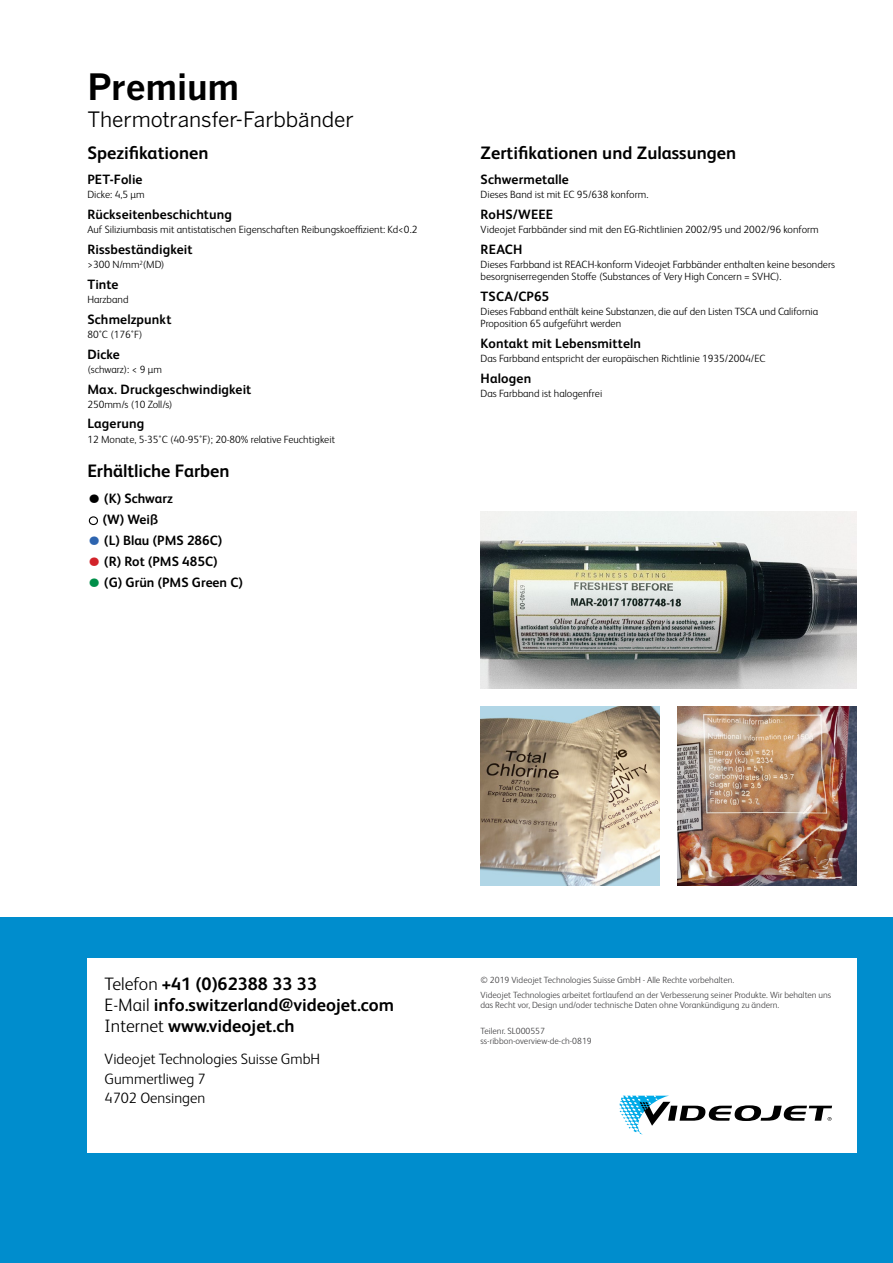
<style>
.page{position:relative;width:893px;height:1263px;background:#fff}
.page>*{position:absolute;margin:0;border:0;box-sizing:border-box;transform-origin:0 0}
.t1{font:700 36px "Benton Gothic";letter-spacing:-.005em;color:#000}
.t2{font:21px "Benton Gothic";letter-spacing:-.005em;color:#000}
.t3{font:700 18px/21px "FS Albert Pro";color:#000}
.t4{font:300 15px/19.5px "FS Albert Pro";color:#000}
.t5{font:700 13.5px "FS Albert Pro";letter-spacing:.005em;color:#000}
.t6{font:300 10.5px/12px "FS Albert Pro";color:#000}
.t7{font:300 9px/14.7px "FS Albert Pro";color:#414042}
.s1{font-size:27px}
.s2{font-size:24px;color:#fff}
.s3{font-size:27px;color:#2d64af}
.s4{font-size:27px;color:#d2232a}
.s5{font-size:27px;color:#008f49}
.s6{font-weight:300}
</style>
<div class="page">
<div style="left:89px;top:516px;width:9px;height:9px;border:1px solid #000;border-radius:50%"></div>
<div style="left:0;top:918px;width:893px;height:345px;background:#008dcd"></div>
<div style="left:87px;top:959px;width:769px;height:194px;background:#fff"></div>
<svg style="left:619px;top:1096px;width:213px;height:38px"></svg>
<img style="left:480px;top:706px;width:180px;height:179px">
<img style="left:677px;top:706px;width:179px;height:179px">
<img style="left:481px;top:512px;width:375px;height:177px">
<h1 class="t1" style="left:87px;top:66px;width:154px">Premium</h1>
<h2 class="t2" style="left:87px;top:107px;width:268px">Thermotransfer-Farbbänder</h2>
<h3 class="t3" style="left:87px;top:142px;width:123px">Spezifikationen</h3>
<p class="t5" style="left:87px;top:170px;width:57px">PET-Folie</p>
<p class="t6" style="left:87px;top:188px;width:59px">Dicke: 4,5 μm</p>
<p class="t5" style="left:87px;top:205px;width:146px">Rückseitenbeschichtung</p>
<p class="t6" style="left:87px;top:223px;width:331px">Auf Siliziumbasis mit antistatischen Eigenschaften Reibungskoeffizient: Kd&lt;0.2</p>
<p class="t5" style="left:87px;top:240px;width:107px">Rissbeständigkeit</p>
<p class="t6" style="left:87px;top:258px;width:79px">&gt;300 N/mm<sup>2</sup>(MD)</p>
<p class="t5" style="left:87px;top:275px;width:33px">Tinte</p>
<p class="t6" style="left:87px;top:293px;width:43px">Harzband</p>
<p class="t5" style="left:87px;top:310px;width:86px">Schmelzpunkt</p>
<p class="t6" style="left:87px;top:328px;width:57px">80˚C (176˚F)</p>
<p class="t5" style="left:87px;top:344px;width:34px">Dicke</p>
<p class="t6" style="left:87px;top:362px;width:76px">(schwarz): &lt; 9 μm</p>
<p class="t5" style="left:87px;top:379px;width:166px">Max. Druckgeschwindigkeit</p>
<p class="t6" style="left:87px;top:397px;width:87px">250mm/s (10 Zoll/s)</p>
<p class="t5" style="left:87px;top:414px;width:58px">Lagerung</p>
<p class="t6" style="left:87px;top:432px;width:249px">12 Monate, 5-35˚C (40-95˚F); 20-80% relative Feuchtigkeit</p>
<h3 class="t3" style="left:87px;top:459px;width:144px">Erhältliche Farben</h3>
<p class="t5" style="left:87px;top:489px;width:87px"><span class="s1">•</span> (K) Schwarz</p>
<p class="t5" style="left:87px;top:510px;width:72px"><span class="s2">•</span> (W) Weiß</p>
<p class="t5" style="left:87px;top:531px;width:136px"><span class="s3">•</span> (L) Blau (PMS 286C)</p>
<p class="t5" style="left:87px;top:552px;width:132px"><span class="s4">•</span> (R) Rot (PMS 485C)</p>
<p class="t5" style="left:87px;top:573px;width:157px"><span class="s5">•</span> (G) Grün (PMS Green C)</p>
<h3 class="t3" style="left:481px;top:142px;width:257px">Zertifikationen und Zulassungen</h3>
<p class="t5" style="left:481px;top:170px;width:90px">Schwermetalle</p>
<p class="t6" style="left:481px;top:188px;width:169px">Dieses Band ist mit EC 95/638 konform.</p>
<p class="t5" style="left:481px;top:205px;width:74px">RoHS/WEEE</p>
<p class="t6" style="left:481px;top:223px;width:340px">Videojet Farbbänder sind mit den EG-Richtlinien 2002/95 und 2002/96 konform</p>
<p class="t5" style="left:481px;top:240px;width:43px">REACH</p>
<p class="t6" style="left:481px;top:258px;width:356px">Dieses Farbband ist REACH-konform Videojet Farbbänder enthalten keine besonders besorgniserregenden Stoffe (Substances of Very High Concern = SVHC).</p>
<p class="t5" style="left:481px;top:287px;width:70px">TSCA/CP65</p>
<p class="t6" style="left:481px;top:305px;width:339px">Dieses Fabband enthält keine Substanzen, die auf den Listen TSCA und California<br>Proposition 65 aufgeführt werden</p>
<p class="t5" style="left:481px;top:334px;width:162px">Kontakt mit Lebensmitteln</p>
<p class="t6" style="left:481px;top:352px;width:286px">Das Farbband entspricht der europäischen Richtlinie 1935/2004/EC</p>
<p class="t5" style="left:481px;top:368px;width:52px">Halogen</p>
<p class="t6" style="left:481px;top:386px;width:123px">Das Farbband ist halogenfrei</p>
<h3 class="t3" style="left:105px;top:972px;width:291px"><span class="s6">Telefon</span> +41 (0)62388 33 33<br><span class="s6">E-Mail</span> info.switzerland@videojet.com<br><span class="s6">Internet</span> www.videojet.ch</h3>
<h3 class="t4" style="left:105px;top:1048px;width:217px">Videojet Technologies Suisse GmbH<br>Gummertliweg 7<br>4702 Oensingen</h3>
<p class="t7" style="left:480px;top:972px;width:352px">© 2019 Videojet Technologies Suisse GmbH - Alle Rechte vorbehalten.<br>Videojet Technologies arbeitet fortlaufend an der Verbesserung seiner Produkte. Wir behalten uns</p>
<p class="t7" style="left:480px;top:997px;width:300px">das Recht vor, Design und/oder technische Daten ohne Vorankündigung zu ändern.</p>
<p class="t7" style="left:480px;top:1024px;width:113px;line-height:10.5px">Teilenr. SL000557 ss-ribbon-overview-de-ch-0819</p>
</div>
